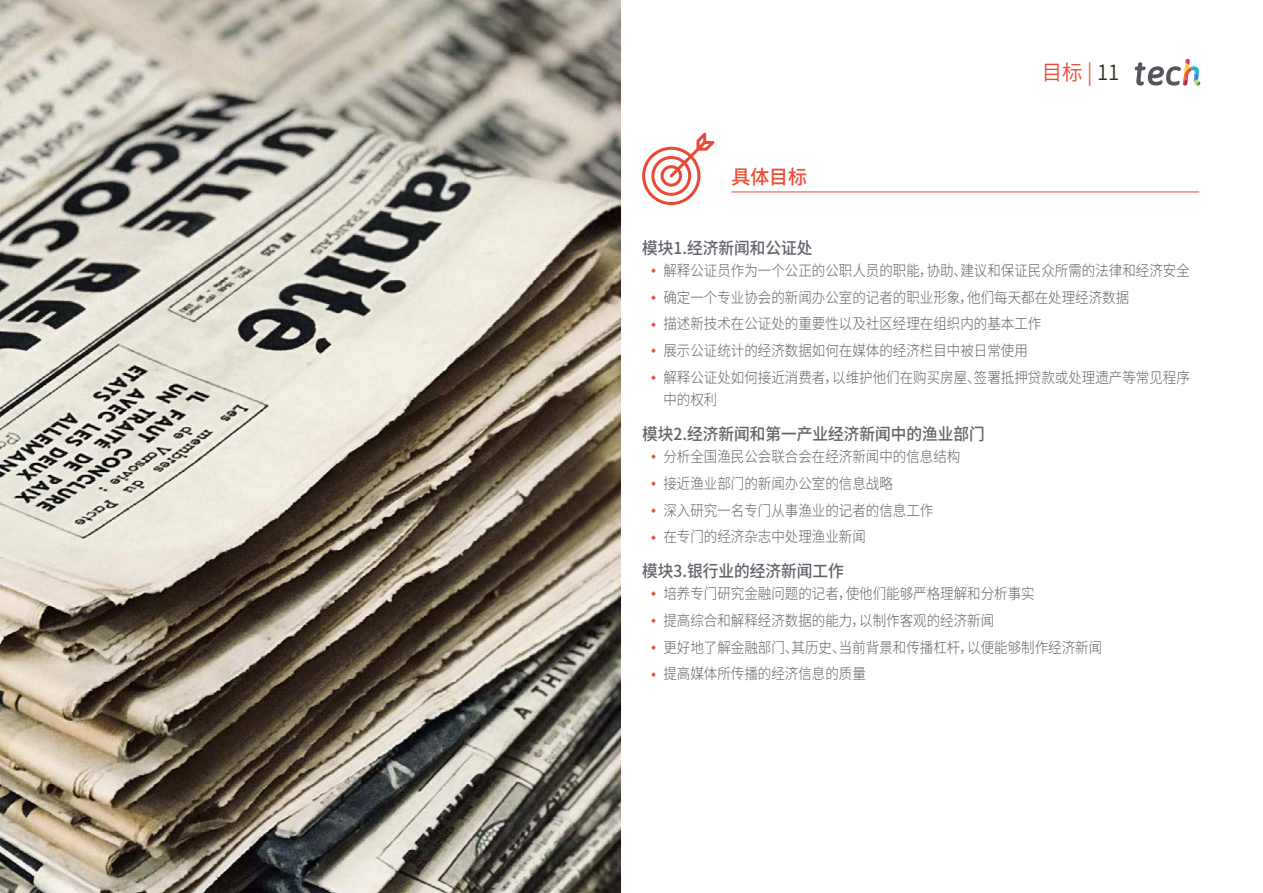
<style>
.page{position:relative;width:1263px;height:893px;background:#fff}
.page>*{position:absolute;margin:0;border:0;box-sizing:border-box;transform-origin:0 0}
.t1{font:21px "Source Han Sans CN";color:#e94d35}
.t2{font:500 19.5px "Source Han Sans CN";color:#e94d35}
.t3{font:500 16.5px "Source Han Sans CN";color:#61646a;scale:.95 1}
.t4{font:300 15px/26.7px "Source Han Sans CN";color:#61646a;scale:.9 1}
.s1{color:#312e20}
</style>
<div class="page">
<svg style="left:1135px;top:59px;width:65px;height:27px"></svg>
<img style="left:0;top:0;width:621px;height:893px">
<hr style="left:731px;top:192px;width:468px;height:1px;background:#e94d35">
<svg style="left:642px;top:133px;width:72px;height:72px"></svg>
<h2 class="t2" style="left:731px;top:166px;width:77px">具体目标</h2>
<h1 class="t1" style="left:1042px;top:61px;width:79px">目标 | <span class="s1">11</span></h1>
<p class="t3" style="left:642px;top:238px;width:181px">模块1.经济新闻和公证处</p>
<p class="t4" style="left:663px;top:257px;width:586px">解释公证员作为一个公正的公职人员的职能，协助、建议和保证民众所需的法律和经济安全确定一个专业协会的新闻办公室的记者的职业形象，他们每天都在处理经济数据<br>描述新技术在公证处的重要性以及社区经理在组织内的基本工作<br>展示公证统计的经济数据如何在媒体的经济栏目中被日常使用<br>解释公证处如何接近消费者，以维护他们在购买房屋、签署抵押贷款或处理遗产等常见程序</p>
<p class="t4" style="left:663px;top:387px;width:61px">中的权利</p>
<p class="t3" style="left:642px;top:424px;width:362px">模块2.经济新闻和第一产业经济新闻中的渔业部门</p>
<p class="t4" style="left:663px;top:444px;width:331px">分析全国渔民公会联合会在经济新闻中的信息结构接近渔业部门的新闻办公室的信息战略<br>深入研究一名专门从事渔业的记者的信息工作<br>在专门的经济杂志中处理渔业新闻</p>
<p class="t3" style="left:642px;top:561px;width:214px">模块3.银行业的经济新闻工作</p>
<p class="t4" style="left:663px;top:580px;width:489px">培养专门研究金融问题的记者，使他们能够严格理解和分析事实<br>提高综合和解释经济数据的能力，以制作客观的经济新闻<br>更好地了解金融部门、其历史、当前背景和传播杠杆，以便能够制作经济新闻提高媒体所传播的经济信息的质量</p>
</div>
